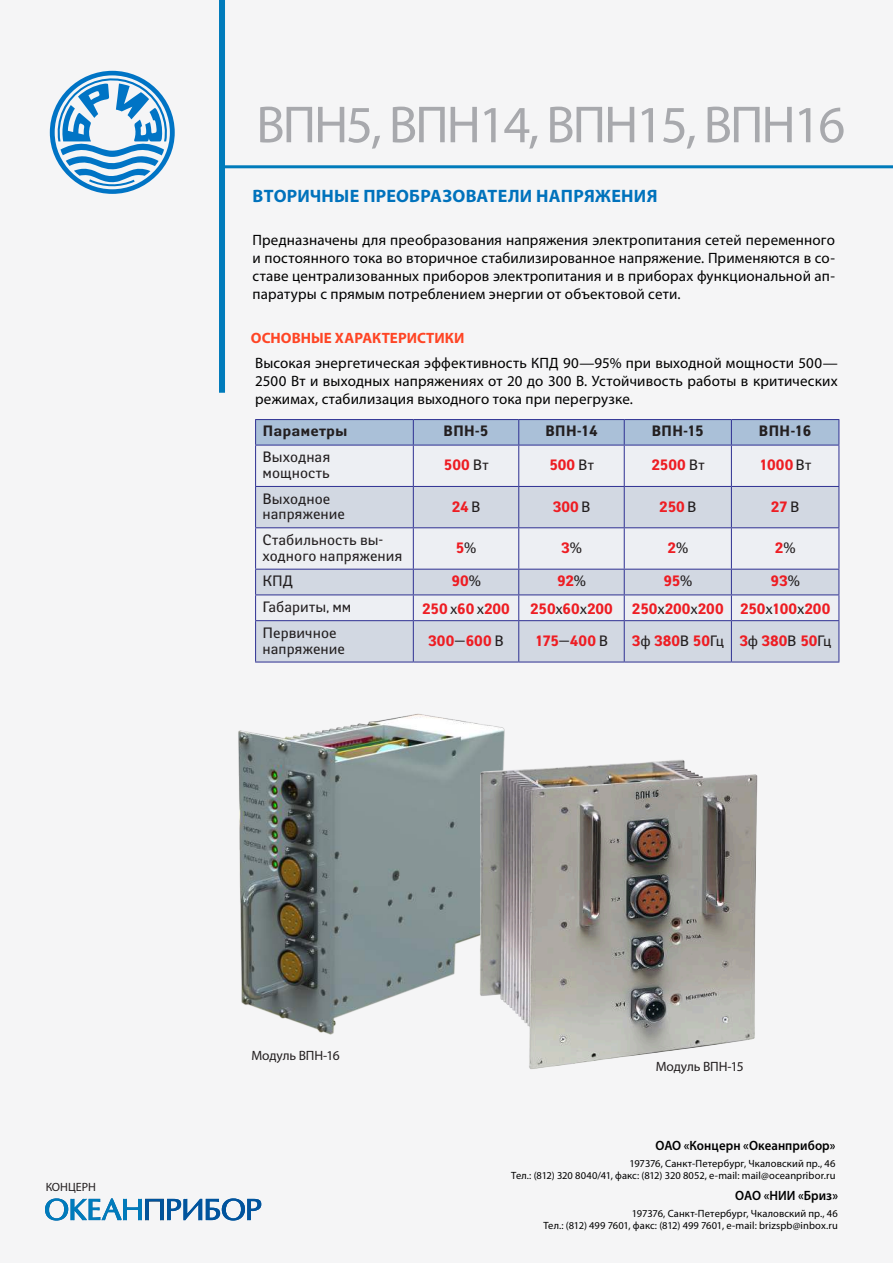
<style>
.page{position:relative;width:893px;height:1263px;background:#f5f5f6}
.page>*{position:absolute;margin:0;border:0;box-sizing:border-box;transform-origin:0 0}
.t1{font:52.5px "Myriad Pro";letter-spacing:-.04em;color:#a8a9ad}
.t2{font:700 18px "Myriad Pro";letter-spacing:.015em;color:#0072bc}
.t3{font:15px/18px "Myriad Pro";letter-spacing:.01em;color:#000;text-align:justify}
.t4{font:700 15px "Yanus C";letter-spacing:-.05em;color:#ee1d23}
.t5{font:15px/15.6px "Yanus C";letter-spacing:.005em;color:#231f20}
.t6{font:700 15px "Yanus C";letter-spacing:-.015em;color:#231f20}
.t7{font:700 15px "Myriad Pro";color:#ff4525}
.t8{font:700 15px "Yanus C";letter-spacing:.005em;color:#231f20}
.t9{font:600 13.5px "Myriad Pro";letter-spacing:.005em;color:#000;scale:.95 1}
.t10{font:13.5px "Myriad Pro";letter-spacing:-.01em;color:#231f20}
.t11{font:12px "Myriad Pro";color:#231f20}
.t12{font:10.5px/12.6px "Myriad Pro";letter-spacing:.01em;color:#000;text-align:right}
.s1{font-weight:400;color:#231f20}
</style>
<div class="page">
<hr style="left:220px;top:0;width:4px;height:393px;background:#007bbb">
<svg style="left:45px;top:1198px;width:216px;height:22px"></svg>
<hr style="left:219px;top:166px;width:674px;height:2px;background:#007bbb">
<svg style="left:50px;top:71px;width:125px;height:123px"></svg>
<svg style="left:256px;top:446px;width:582px;height:40px"></svg>
<svg style="left:256px;top:487px;width:582px;height:174px;fill:#d2d8e2"></svg>
<hr style="left:255px;top:419px;width:158px;height:1px;background:#2e3092">
<hr style="left:413px;top:445px;width:106px;height:1px;background:#2e3092">
<hr style="left:519px;top:445px;width:105px;height:1px;background:#2e3092">
<hr style="left:624px;top:445px;width:107px;height:1px;background:#2e3092">
<hr style="left:731px;top:445px;width:108px;height:1px;background:#2e3092">
<hr style="left:255px;top:486px;width:158px;height:1px;background:#2e3092">
<hr style="left:413px;top:486px;width:106px;height:1px;background:#2e3092">
<hr style="left:519px;top:486px;width:105px;height:1px;background:#2e3092">
<hr style="left:624px;top:486px;width:107px;height:1px;background:#2e3092">
<hr style="left:731px;top:486px;width:108px;height:1px;background:#2e3092">
<hr style="left:255px;top:527px;width:158px;height:1px;background:#2e3092">
<hr style="left:413px;top:527px;width:106px;height:1px;background:#2e3092">
<hr style="left:519px;top:527px;width:105px;height:1px;background:#2e3092">
<hr style="left:624px;top:527px;width:107px;height:1px;background:#2e3092">
<hr style="left:731px;top:527px;width:108px;height:1px;background:#2e3092">
<hr style="left:255px;top:569px;width:158px;height:1px;background:#2e3092">
<hr style="left:413px;top:569px;width:106px;height:1px;background:#2e3092">
<hr style="left:519px;top:569px;width:105px;height:1px;background:#2e3092">
<hr style="left:624px;top:569px;width:107px;height:1px;background:#2e3092">
<hr style="left:731px;top:569px;width:108px;height:1px;background:#2e3092">
<hr style="left:255px;top:594px;width:158px;height:1px;background:#2e3092">
<hr style="left:413px;top:594px;width:106px;height:1px;background:#2e3092">
<hr style="left:519px;top:594px;width:105px;height:1px;background:#2e3092">
<hr style="left:624px;top:594px;width:107px;height:1px;background:#2e3092">
<hr style="left:731px;top:594px;width:108px;height:1px;background:#2e3092">
<hr style="left:255px;top:620px;width:158px;height:1px;background:#2e3092">
<hr style="left:413px;top:620px;width:106px;height:1px;background:#2e3092">
<hr style="left:519px;top:620px;width:105px;height:1px;background:#2e3092">
<hr style="left:624px;top:620px;width:107px;height:1px;background:#2e3092">
<hr style="left:731px;top:620px;width:108px;height:1px;background:#2e3092">
<hr style="left:255px;top:661px;width:158px;height:1px;background:#2e3092">
<hr style="left:413px;top:661px;width:106px;height:1px;background:#2e3092">
<hr style="left:519px;top:661px;width:105px;height:1px;background:#2e3092">
<hr style="left:624px;top:661px;width:107px;height:1px;background:#2e3092">
<hr style="left:731px;top:661px;width:108px;height:1px;background:#2e3092">
<hr style="left:255px;top:445px;width:158px;height:1px;background:#2e3092">
<hr style="left:413px;top:419px;width:106px;height:1px;background:#2e3092">
<hr style="left:519px;top:419px;width:105px;height:1px;background:#2e3092">
<hr style="left:624px;top:419px;width:107px;height:1px;background:#2e3092">
<hr style="left:731px;top:419px;width:108px;height:1px;background:#2e3092">
<hr style="left:255px;top:445px;width:1px;height:41px;background:#2e3092">
<hr style="left:255px;top:487px;width:1px;height:40px;background:#2e3092">
<hr style="left:255px;top:528px;width:1px;height:41px;background:#2e3092">
<svg style="left:255px;top:570px;width:1px;height:50px"></svg>
<hr style="left:255px;top:621px;width:1px;height:40px;background:#2e3092">
<hr style="left:413px;top:445px;width:1px;height:41px;background:#2e3092">
<hr style="left:413px;top:487px;width:1px;height:40px;background:#2e3092">
<hr style="left:413px;top:528px;width:1px;height:41px;background:#2e3092">
<svg style="left:413px;top:570px;width:1px;height:50px"></svg>
<hr style="left:413px;top:621px;width:1px;height:40px;background:#2e3092">
<svg style="left:255px;top:420px;width:584px;height:25px;background:#a6bbd5"></svg>
<hr style="left:518px;top:445px;width:1px;height:41px;background:#2e3092">
<hr style="left:624px;top:445px;width:1px;height:41px;background:#2e3092">
<hr style="left:731px;top:445px;width:1px;height:41px;background:#2e3092">
<hr style="left:838px;top:445px;width:1px;height:41px;background:#2e3092">
<hr style="left:518px;top:487px;width:1px;height:40px;background:#2e3092">
<hr style="left:624px;top:487px;width:1px;height:40px;background:#2e3092">
<hr style="left:731px;top:487px;width:1px;height:40px;background:#2e3092">
<hr style="left:838px;top:487px;width:1px;height:40px;background:#2e3092">
<hr style="left:518px;top:528px;width:1px;height:41px;background:#2e3092">
<hr style="left:624px;top:528px;width:1px;height:41px;background:#2e3092">
<hr style="left:731px;top:528px;width:1px;height:41px;background:#2e3092">
<hr style="left:838px;top:528px;width:1px;height:41px;background:#2e3092">
<svg style="left:518px;top:570px;width:1px;height:50px"></svg>
<svg style="left:624px;top:570px;width:1px;height:50px"></svg>
<svg style="left:731px;top:570px;width:1px;height:50px"></svg>
<svg style="left:838px;top:570px;width:1px;height:50px"></svg>
<hr style="left:518px;top:621px;width:1px;height:40px;background:#2e3092">
<hr style="left:624px;top:621px;width:1px;height:40px;background:#2e3092">
<hr style="left:731px;top:621px;width:1px;height:40px;background:#2e3092">
<hr style="left:838px;top:621px;width:1px;height:40px;background:#2e3092">
<img style="left:238px;top:713px;width:267px;height:322px">
<img style="left:450px;top:740px;width:308px;height:329px">
<h1 class="t1" style="left:256px;top:92px;width:591px">ВПН5, ВПН14, ВПН15, ВПН16</h1>
<p class="t2" style="left:253px;top:184px;width:406px">ВТОРИЧНЫЕ ПРЕОБРАЗОВАТЕЛИ НАПРЯЖЕНИЯ</p>
<p class="t3" style="left:252px;top:231px;width:584px">Предназначены для преобразования напряжения электропитания сетей переменного и постоянного тока во вторичное стабилизированное напряжение. Применяются в со&shy;ставе централизованных приборов электропитания и в приборах функциональной ап&shy;паратуры с прямым потреблением энергии от объектовой сети.</p>
<p class="t7" style="left:251px;top:328px;width:215px">ОСНОВНЫЕ ХАРАКТЕРИСТИКИ</p>
<p class="t3" style="left:255px;top:354px;width:584px">Высокая энергетическая эффективность КПД 90—95% при выходной мощности 500— 2500 Вт и выходных напряжениях от 20 до 300 В. Устойчивость работы в критических режимах, стабилизация выходного тока при перегрузке.</p>
<p class="t8" style="left:263px;top:423px;width:87px">Параметры</p>
<p class="t6" style="left:443px;top:422px;width:47px">ВПН-5</p>
<p class="t6" style="left:545px;top:422px;width:54px">ВПН-14</p>
<p class="t6" style="left:651px;top:422px;width:54px">ВПН-15</p>
<p class="t6" style="left:759px;top:422px;width:55px">ВПН-16</p>
<p class="t5" style="left:263px;top:449px;width:69px">Выходная мощность</p>
<p class="t4" style="left:444px;top:456px;width:46px">500 <span class="s1">Вт</span></p>
<p class="t4" style="left:549px;top:456px;width:46px">500 <span class="s1">Вт</span></p>
<p class="t4" style="left:651px;top:456px;width:55px">2500 <span class="s1">Вт</span></p>
<p class="t4" style="left:759px;top:456px;width:54px">1000 <span class="s1">Вт</span></p>
<p class="t5" style="left:263px;top:491px;width:84px">Выходное напряжение</p>
<p class="t4" style="left:451px;top:498px;width:31px">24 <span class="s1">В</span></p>
<p class="t4" style="left:552px;top:498px;width:40px">300 <span class="s1">В</span></p>
<p class="t4" style="left:659px;top:498px;width:39px">250 <span class="s1">В</span></p>
<p class="t4" style="left:771px;top:498px;width:31px">27<span class="s1">В</span></p>
<p class="t5" style="left:263px;top:532px;width:142px">Стабильность вы&shy;ходного напряжения</p>
<p class="t4" style="left:456px;top:539px;width:22px">5<span class="s1">%</span></p>
<p class="t4" style="left:561px;top:539px;width:23px">3<span class="s1">%</span></p>
<p class="t4" style="left:667px;top:539px;width:23px">2<span class="s1">%</span></p>
<p class="t4" style="left:774px;top:539px;width:23px">2<span class="s1">%</span></p>
<p class="t5" style="left:263px;top:573px;width:32px">КПД</p>
<p class="t4" style="left:451px;top:573px;width:32px">90<span class="s1">%</span></p>
<p class="t4" style="left:557px;top:573px;width:31px">92<span class="s1">%</span></p>
<p class="t4" style="left:663px;top:573px;width:31px">95<span class="s1">%</span></p>
<p class="t4" style="left:770px;top:573px;width:31px">93<span class="s1">%</span></p>
<p class="t5" style="left:263px;top:599px;width:90px">Габариты, мм</p>
<p class="t4" style="left:422px;top:600px;width:90px">250×<span class="s1">х</span>60×<span class="s1">х</span>200</p>
<p class="t4" style="left:530px;top:600px;width:302px">250<span class="s1">х</span>60<span class="s1">х</span>200 250<span class="s1">х</span>200<span class="s1">х</span>200 250<span class="s1">х</span>100<span class="s1">х</span>200</p>
<p class="t5" style="left:263px;top:625px;width:84px">Первичное напряжение</p>
<p class="t4" style="left:428px;top:632px;width:78px">300<span class="s1">—</span>600 <span class="s1">В</span></p>
<p class="t4" style="left:534px;top:632px;width:75px">175<span class="s1">—</span>400 <span class="s1">В</span></p>
<p class="t4" style="left:632px;top:632px;width:201px">3<span class="s1">ф</span> 380<span class="s1">В</span> 50<span class="s1">Гц</span> 3<span class="s1">ф</span> 380<span class="s1">В</span> 50<span class="s1">Гц</span></p>
<p class="t11" style="left:46px;top:1180px;width:52px">КОНЦЕРН</p>
<p class="t10" style="left:251px;top:1047px;width:90px">Модуль ВПН-16</p>
<p class="t10" style="left:656px;top:1058px;width:90px">Модуль ВПН-15</p>
<p class="t9" style="left:656px;top:1137px;width:191px">ОАО «Концерн «Океанприбор»</p>
<p class="t12" style="left:511px;top:1157px;width:326px">197376, Санкт-Петербург, Чкаловский пр., 46<br>Тел.: (812) 320 8040/41, факс: (812) 320 8052, e-mail: mail@oceanpribor.ru</p>
<p class="t9" style="left:735px;top:1186px;width:110px">ОАО «НИИ «Бриз»</p>
<p class="t12" style="left:544px;top:1206px;width:296px">197376, Санкт-Петербург, Чкаловский пр., 46<br>Тел.: (812) 499 7601, факс: (812) 499 7601, e-mail: brizspb@inbox.ru</p>
</div>
